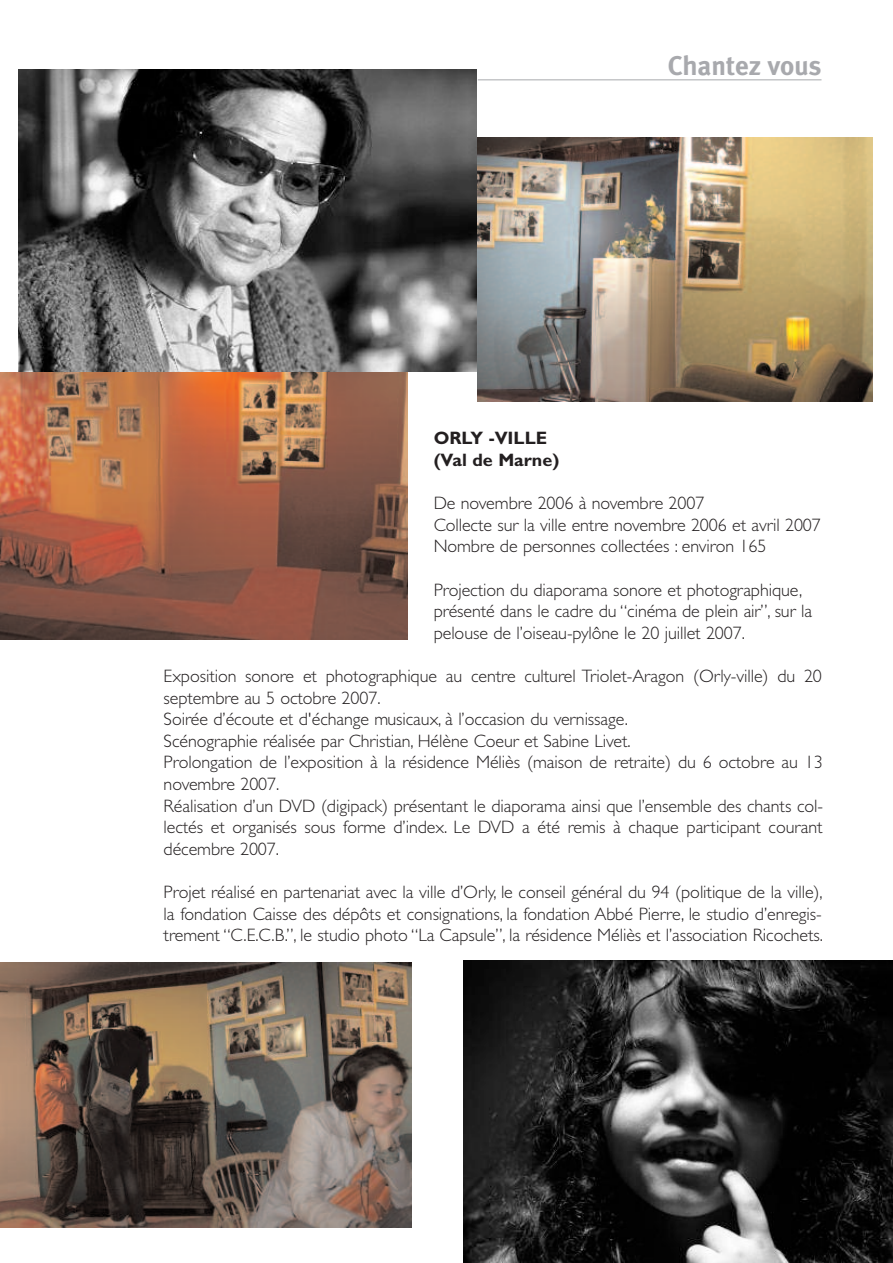
<style>
.page{position:relative;width:893px;height:1263px;background:#fff}
.page>*{position:absolute;margin:0;border:0;box-sizing:border-box;transform-origin:0 0}
.t1{font:700 27px "Meta Plus";color:#a8a9ad}
.t2{font:300 18px/21.6px "Gill Sans Std";letter-spacing:-.005em;color:#231f20}
.t3{font:700 18px/21.6px "Gill Sans Std";color:#231f20}
</style>
<div class="page">
<hr style="left:478px;top:79px;width:343px;height:1px;background:#a8a9ad">
<img style="left:19px;top:69px;width:457px;height:303px">
<img style="left:463px;top:961px;width:429px;height:302px">
<img style="left:477px;top:137px;width:395px;height:264px">
<img style="left:0;top:373px;width:407px;height:266px">
<img style="left:0;top:962px;width:412px;height:265px">
<h1 class="t1" style="left:668px;top:50px;width:155px">Chantez vous</h1>
<p class="t3" style="left:434px;top:427px;width:127px">ORLY -VILLE (Val de Marne)</p>
<p class="t2" style="left:434px;top:492px;width:389px">De novembre 2006 à novembre 2007<br>Collecte sur la ville entre novembre 2006 et avril 2007<br>Nombre de personnes collectées : environ 165</p>
<p class="t2" style="left:434px;top:579px;width:380px">Projection du diaporama sonore et photographique, présenté dans le cadre du “cinéma de plein air”, sur la pelouse de l’oiseau-pylône le 20 juillet 2007.</p>
<p class="t2" style="left:164px;top:665px;width:661px">Exposition sonore et photographique au centre culturel Triolet-Aragon (Orly-ville) du 20 septembre au 5 octobre 2007.<br>Soirée d’écoute et d'échange musicaux, à l’occasion du vernissage.<br>Scénographie réalisée par Christian, Hélène Coeur et Sabine Livet.<br>Prolongation de l’exposition à la résidence Méliès (maison de retraite) du 6 octobre au 13 novembre 2007.<br>Réalisation d’un DVD (digipack) présentant le diaporama ainsi que l’ensemble des chants col&shy;lectés et organisés sous forme d’index. Le DVD a été remis à chaque participant courant décembre 2007.</p>
<p class="t2" style="left:164px;top:881px;width:661px;text-align:justify">Projet réalisé en partenariat avec la ville d’Orly, le conseil général du 94 (politique de la ville), la fondation Caisse des dépôts et consignations, la fondation Abbé Pierre, le studio d’enregis&shy;trement “C.E.C.B.”, le studio photo “La Capsule”, la résidence Méliès et l’association Ricochets.</p>
</div>
